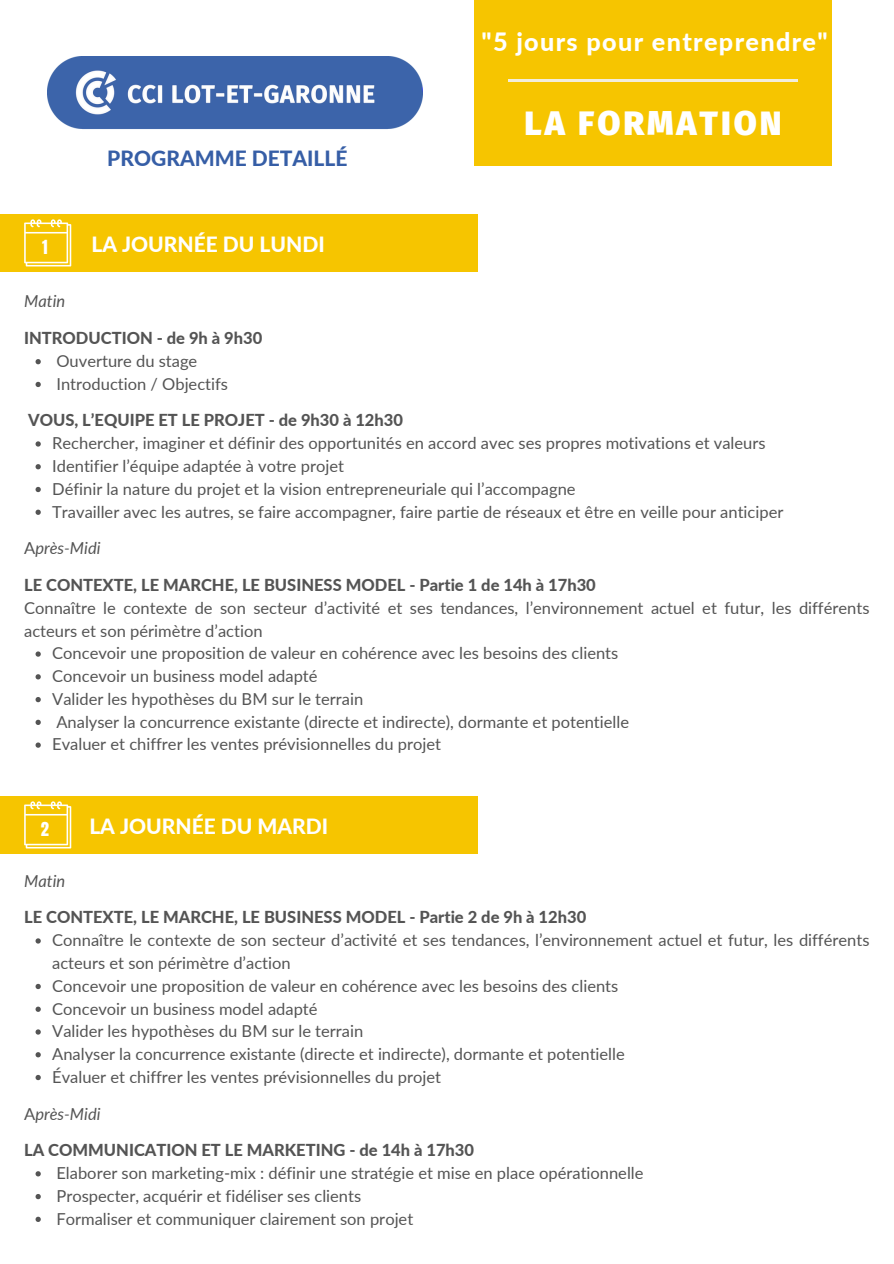
<style>
.page{position:relative;width:894px;height:1264px;background:#fff}
.page>*{position:absolute;margin:0;border:0;box-sizing:border-box;transform-origin:0 0}
.t1{font:900 33.3px "Fira Sans";letter-spacing:.09em;color:#fff}
.t2{font:800 25.2px "Lato";letter-spacing:.055em;color:#fff}
.t3{font:800 21px "Lato";color:#fff}
.t4{font:800 21px "Lato";color:#365ea6}
.t5{font:16.5px/22.8px "Lato";color:#545454}
.t6{font:800 16.5px "Lato";color:#545454}
.t7{font:italic 16.5px "Lato";color:#545454}
.t8{font:16.5px "Anton";color:#fff}
.s1{font-style:normal}
</style>
<div class="page">
<img style="left:48px;top:57px;width:374px;height:73px">
<div style="left:474px;top:0;width:357px;height:165px;background:#f6c500"></div>
<hr style="left:508px;top:79px;width:289px;height:3px;background:#f2eddb">
<div style="left:0;top:214px;width:477px;height:58px;background:#f6c500"></div>
<svg style="left:36px;top:359px;width:5px;height:5px"></svg>
<svg style="left:36px;top:382px;width:5px;height:5px"></svg>
<svg style="left:36px;top:441px;width:5px;height:5px"></svg>
<svg style="left:36px;top:464px;width:5px;height:5px"></svg>
<svg style="left:36px;top:487px;width:5px;height:5px"></svg>
<svg style="left:36px;top:509px;width:5px;height:6px"></svg>
<svg style="left:36px;top:651px;width:5px;height:5px"></svg>
<svg style="left:36px;top:674px;width:5px;height:5px"></svg>
<svg style="left:36px;top:697px;width:5px;height:5px"></svg>
<svg style="left:36px;top:719px;width:5px;height:6px"></svg>
<svg style="left:36px;top:742px;width:5px;height:5px"></svg>
<svg style="left:24px;top:219px;width:47px;height:47px"></svg>
<div style="left:32px;top:235px;width:27px;height:21px;background:#f6c500"></div>
<div style="left:0;top:796px;width:477px;height:57px;background:#f6c500"></div>
<svg style="left:24px;top:801px;width:47px;height:47px"></svg>
<div style="left:32px;top:817px;width:27px;height:21px;background:#f6c500"></div>
<svg style="left:36px;top:938px;width:5px;height:5px"></svg>
<svg style="left:36px;top:983px;width:5px;height:6px"></svg>
<svg style="left:36px;top:1006px;width:5px;height:5px"></svg>
<svg style="left:36px;top:1029px;width:5px;height:5px"></svg>
<svg style="left:36px;top:1052px;width:5px;height:5px"></svg>
<svg style="left:36px;top:1074px;width:5px;height:6px"></svg>
<svg style="left:36px;top:1171px;width:5px;height:5px"></svg>
<svg style="left:36px;top:1194px;width:5px;height:5px"></svg>
<svg style="left:36px;top:1216px;width:5px;height:5px"></svg>
<p class="t2" style="left:481px;top:26px;width:347px">"5 jours pour entreprendre"</p>
<p class="t4" style="left:107px;top:145px;width:242px">PROGRAMME DETAILLÉ</p>
<p class="t8" style="left:42px;top:236px;width:7px">1</p>
<p class="t3" style="left:91px;top:231px;width:235px">LA JOURNÉE DU LUNDI</p>
<p class="t1" style="left:524px;top:104px;width:258px">LA FORMATION</p>
<h3 class="t7" style="left:24px;top:291px;width:43px">Matin</h3>
<h2 class="t6" style="left:24px;top:328px;width:239px">INTRODUCTION - de 9h à 9h30</h2>
<h1 class="t5" style="left:56px;top:349px;width:142px">Ouverture du stage</h1>
<p class="t5" style="left:56px;top:372px;width:173px">Introduction / Objectifs</p>
<h3 class="t6" style="left:28px;top:410px;width:376px">VOUS, L’EQUIPE ET LE PROJET - de 9h30 à 12h30</h3>
<p class="t5" style="left:52px;top:431px;width:714px">Rechercher, imaginer et définir des opportunités en accord avec ses propres motivations et valeurs</p>
<h4 class="t5" style="left:52px;top:454px;width:293px">Identifier l’équipe adaptée à votre projet</h4>
<p class="t5" style="left:52px;top:477px;width:524px">Définir la nature du projet et la vision entrepreneuriale qui l’accompagne</p>
<p class="t5" style="left:52px;top:499px;width:732px">Travailler avec les autres, se faire accompagner, faire partie de réseaux et être en veille pour anticiper</p>
<p class="t7" style="left:24px;top:538px;width:78px"><span class="s1">A</span>près-Midi</p>
<h4 class="t6" style="left:24px;top:574px;width:573px">LE CONTEXTE, LE MARCHE, LE BUSINESS MODEL - Partie 1 de 14h à 17h30</h4>
<p class="t5" style="left:24px;top:596px;width:846px">Connaître le contexte de son secteur d’activité et ses tendances, l’environnement actuel et futur, les différents acteurs et son périmètre d’action</p>
<p class="t5" style="left:52px;top:641px;width:567px">Concevoir une proposition de valeur en cohérence avec les besoins des clients</p>
<p class="t5" style="left:52px;top:664px;width:267px">Concevoir un business model adapté</p>
<p class="t5" style="left:52px;top:687px;width:312px">Valider les hypothèses du BM sur le terrain</p>
<p class="t5" style="left:56px;top:709px;width:574px">Analyser la concurrence existante (directe et indirecte), dormante et potentielle</p>
<p class="t5" style="left:52px;top:732px;width:390px">Evaluer et chiffrer les ventes prévisionnelles du projet</p>
<h3 class="t8" style="left:41px;top:817px;width:10px">2</h3>
<p class="t3" style="left:89px;top:813px;width:240px">LA JOURNÉE DU MARDI</p>
<p class="t7" style="left:24px;top:870px;width:43px">Matin</p>
<h4 class="t6" style="left:24px;top:907px;width:563px">LE CONTEXTE, LE MARCHE, LE BUSINESS MODEL - Partie 2 de 9h à 12h30</h4>
<p class="t5" style="left:52px;top:928px;width:818px">Connaître le contexte de son secteur d’activité et ses tendances, l’environnement actuel et futur, les différents acteurs et son périmètre d’action</p>
<p class="t5" style="left:52px;top:973px;width:567px">Concevoir une proposition de valeur en cohérence avec les besoins des clients</p>
<p class="t5" style="left:52px;top:996px;width:267px">Concevoir un business model adapté</p>
<p class="t5" style="left:52px;top:1019px;width:312px">Valider les hypothèses du BM sur le terrain</p>
<p class="t5" style="left:52px;top:1042px;width:574px">Analyser la concurrence existante (directe et indirecte), dormante et potentielle</p>
<p class="t5" style="left:52px;top:1064px;width:390px">Évaluer et chiffrer les ventes prévisionnelles du projet</p>
<p class="t7" style="left:24px;top:1103px;width:78px"><span class="s1">A</span>près-Midi</p>
<h4 class="t6" style="left:24px;top:1139px;width:451px">LA COMMUNICATION ET LE MARKETING - de 14h à 17h30</h4>
<p class="t5" style="left:56px;top:1161px;width:588px">Elaborer son marketing-mix : définir une stratégie et mise en place opérationnelle</p>
<p class="t5" style="left:56px;top:1183px;width:306px">Prospecter, acquérir et fidéliser ses clients</p>
<p class="t5" style="left:56px;top:1206px;width:358px">Formaliser et communiquer clairement son projet</p>
</div>
